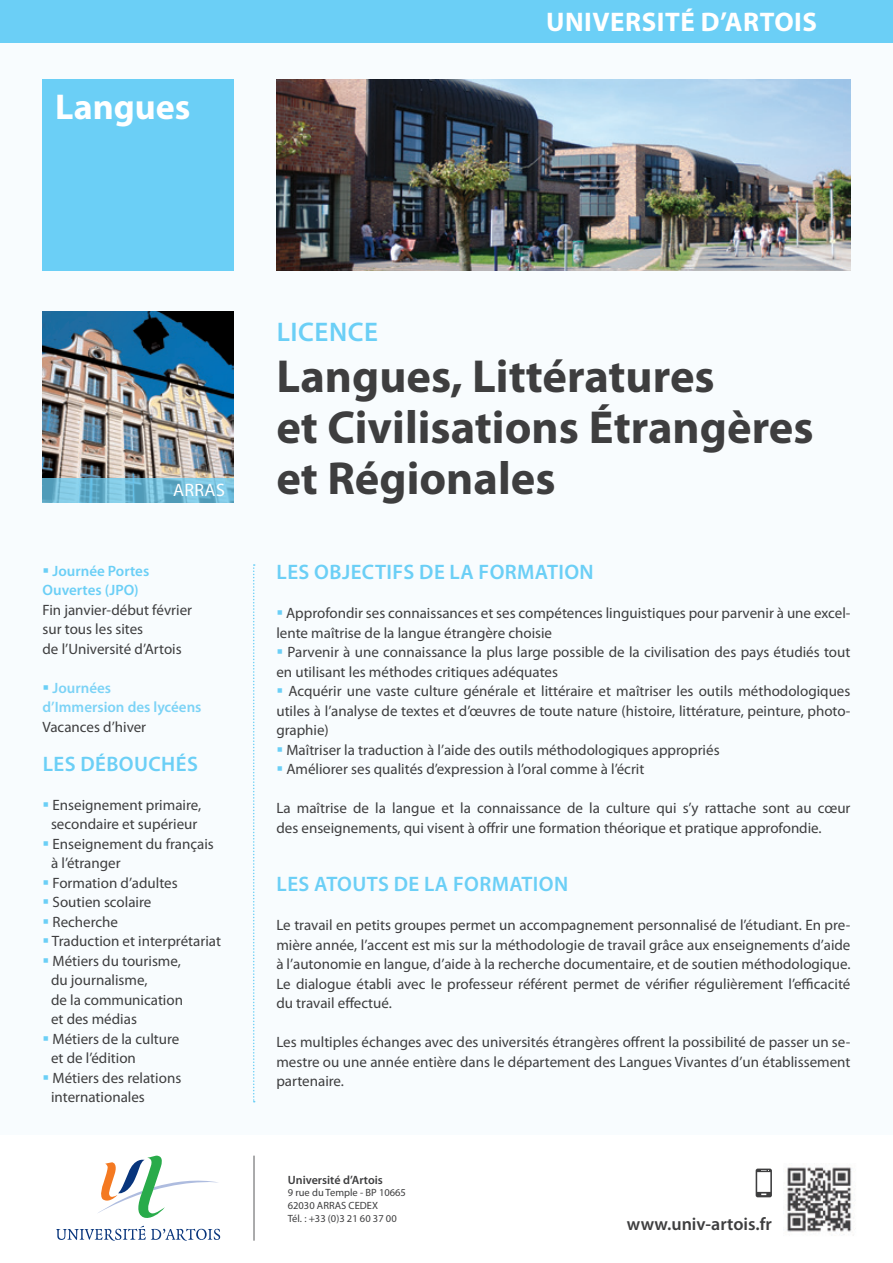
<style>
.page{position:relative;width:893px;height:1263px;background:#f8fcfe}
.page>*{position:absolute;margin:0;border:0;box-sizing:border-box;transform-origin:0 0}
.t1{font:700 46.5px/51px "Myriad Pro";color:#3e3e3f}
.t2{font:700 36px "Myriad Pro";color:#fff}
.t3{font:700 27px "Myriad Pro";letter-spacing:.02em;color:#fff}
.t4{font:600 27px "Myriad Pro";letter-spacing:.02em;color:#6bcff6}
.t5{font:600 21px "Myriad Pro";letter-spacing:.02em;color:#6bcff6}
.t6{font:600 18px "Myriad Pro";color:#3e3e3f}
.t7{font:18px "Myriad Pro";letter-spacing:.02em;color:#fff}
.t8{font:15px/19.5px "Myriad Pro";color:#3e3e3f}
.t9{font:600 15px "Myriad Pro";color:#7cd3f6}
.t10{font:600 15px "Myriad Pro";color:#6bcff6}
.t11{font:600 12px "Myriad Pro";color:#3e3e3f}
.t12{font:10.5px "Myriad Pro";color:#3e3e3f}
.s1{color:#6bcff6}
</style>
<div class="page">
<div style="left:0;top:1135px;width:893px;height:128px;background:#fff"></div>
<svg style="left:56px;top:1226px;width:164px;height:15px"></svg>
<svg style="left:98px;top:1155px;width:120px;height:63px"></svg>
<hr style="left:254px;top:1155px;width:1px;height:86px;background:#57585a">
<img style="left:787px;top:1167px;width:67px;height:69px">
<svg style="left:756px;top:1168px;width:16px;height:29px"></svg>
<div style="left:43px;top:80px;width:191px;height:191px;background:#6bcff6"></div>
<img style="left:43px;top:311px;width:191px;height:167px">
<img style="left:276px;top:80px;width:574px;height:191px">
<div style="left:0;top:0;width:893px;height:43px;background:#6bcff6"></div>
<svg style="left:253px;top:564px;width:2px;height:538px"></svg>
<svg style="left:43px;top:478px;width:191px;height:25px;background:#6fb8d4"></svg>
<p class="t2" style="left:55px;top:84px;width:137px">Langues</p>
<p class="t3" style="left:546px;top:5px;width:272px">UNIVERSITÉ D’ARTOIS</p>
<p class="t7" style="left:173px;top:479px;width:53px">ARRAS</p>
<p class="t10" style="left:43px;top:561px;width:108px">▪ Journée Portes</p>
<p class="t10" style="left:43px;top:581px;width:98px">Ouvertes (JPO)</p>
<p class="t8" style="left:43px;top:600px;width:151px">Fin janvier-début février</p>
<p class="t8" style="left:43px;top:619px;width:102px">sur tous les sites</p>
<p class="t8" style="left:43px;top:639px;width:141px">de l’Université d’Artois</p>
<p class="t9" style="left:43px;top:678px;width:70px"><span class="s1">▪</span> Journées</p>
<p class="t9" style="left:43px;top:698px;width:161px">d’Immersion des lycéens</p>
<p class="t8" style="left:43px;top:717px;width:105px">Vacances d’hiver</p>
<p class="t5" style="left:43px;top:750px;width:157px">LES DÉBOUCHÉS</p>
<p class="t8" style="left:43px;top:795px;width:160px"><span class="s1">▪</span> Enseignement primaire,</p>
<p class="t8" style="left:51px;top:814px;width:148px">secondaire et supérieur</p>
<p class="t8" style="left:43px;top:834px;width:173px"><span class="s1">▪</span> Enseignement du français</p>
<p class="t8" style="left:51px;top:853px;width:71px">à l’étranger</p>
<p class="t8" style="left:43px;top:873px;width:137px"><span class="s1">▪</span> Formation d’adultes</p>
<p class="t8" style="left:43px;top:892px;width:110px"><span class="s1">▪</span> Soutien scolaire</p>
<p class="t8" style="left:43px;top:912px;width:77px"><span class="s1">▪</span> Recherche</p>
<p class="t8" style="left:43px;top:931px;width:180px"><span class="s1">▪</span> Traduction et interprétariat</p>
<p class="t8" style="left:43px;top:951px;width:140px"><span class="s1">▪</span> Métiers du tourisme,</p>
<p class="t8" style="left:51px;top:970px;width:98px">du journalisme,</p>
<p class="t8" style="left:51px;top:990px;width:134px">de la communication</p>
<p class="t8" style="left:51px;top:1009px;width:87px">et des médias</p>
<p class="t8" style="left:43px;top:1029px;width:138px"><span class="s1">▪</span> Métiers de la culture</p>
<p class="t8" style="left:51px;top:1048px;width:86px">et de l’édition</p>
<p class="t8" style="left:43px;top:1068px;width:140px"><span class="s1">▪</span> Métiers des relations</p>
<p class="t8" style="left:51px;top:1087px;width:95px">internationales</p>
<p class="t4" style="left:277px;top:314px;width:103px">LICENCE</p>
<p class="t1" style="left:276px;top:349px;width:539px">Langues, Littératures<br>et Civilisations Étrangères</p>
<p class="t1" style="left:276px;top:451px;width:281px">et Régionales</p>
<p class="t5" style="left:277px;top:559px;width:319px">LES OBJECTIFS DE LA FORMATION</p>
<p class="t8" style="left:276px;top:603px;width:576px"><span class="s1">▪</span> Approfondir ses connaissances et ses compétences linguistiques pour parvenir à une excel&shy;lente maîtrise de la langue étrangère choisie</p>
<p class="t8" style="left:276px;top:642px;width:575px"><span class="s1">▪</span> Parvenir à une connaissance la plus large possible de la civilisation des pays étudiés tout en utilisant les méthodes critiques adéquates</p>
<p class="t8" style="left:276px;top:681px;width:576px;text-align:justify"><span class="s1">▪</span> Acquérir une vaste culture générale et littéraire et maîtriser les outils méthodologiques utiles à l’analyse de textes et d’œuvres de toute nature (histoire, littérature, peinture, photo&shy;graphie)</p>
<p class="t8" style="left:276px;top:739px;width:445px"><span class="s1">▪</span> Maîtriser la traduction à l’aide des outils méthodologiques appropriés</p>
<p class="t8" style="left:276px;top:759px;width:370px"><span class="s1">▪</span> Améliorer ses qualités d’expression à l’oral comme à l’écrit</p>
<p class="t8" style="left:276px;top:798px;width:576px">La maîtrise de la langue et la connaissance de la culture qui s’y rattache sont au cœur des enseignements, qui visent à offrir une formation théorique et pratique approfondie.</p>
<p class="t5" style="left:277px;top:871px;width:293px">LES ATOUTS DE LA FORMATION</p>
<p class="t8" style="left:276px;top:915px;width:576px;text-align:justify">Le travail en petits groupes permet un accompagnement personnalisé de l’étudiant. En pre&shy;mière année, l’accent est mis sur la méthodologie de travail grâce aux enseignements d’aide à l’autonomie en langue, d’aide à la recherche documentaire, et de soutien méthodologique.<br>Le dialogue établi avec le professeur référent permet de vérifier régulièrement l’efficacité du travail effectué.</p>
<p class="t8" style="left:276px;top:1032px;width:576px;text-align:justify">Les multiples échanges avec des universités étrangères offrent la possibilité de passer un se&shy;mestre ou une année entière dans le département des Langues Vivantes d’un établissement partenaire.</p>
<p class="t11" style="left:288px;top:1172px;width:97px">Université d’Artois</p>
<p class="t12" style="left:288px;top:1186px;width:120px">9 rue du Temple - BP 10665</p>
<p class="t12" style="left:288px;top:1199px;width:92px">62030 ARRAS CEDEX</p>
<p class="t12" style="left:288px;top:1211px;width:110px">Tél. : +33 (0)3 21 60 37 00</p>
<p class="t6" style="left:627px;top:1212px;width:146px">www.univ-artois.fr</p>
</div>
